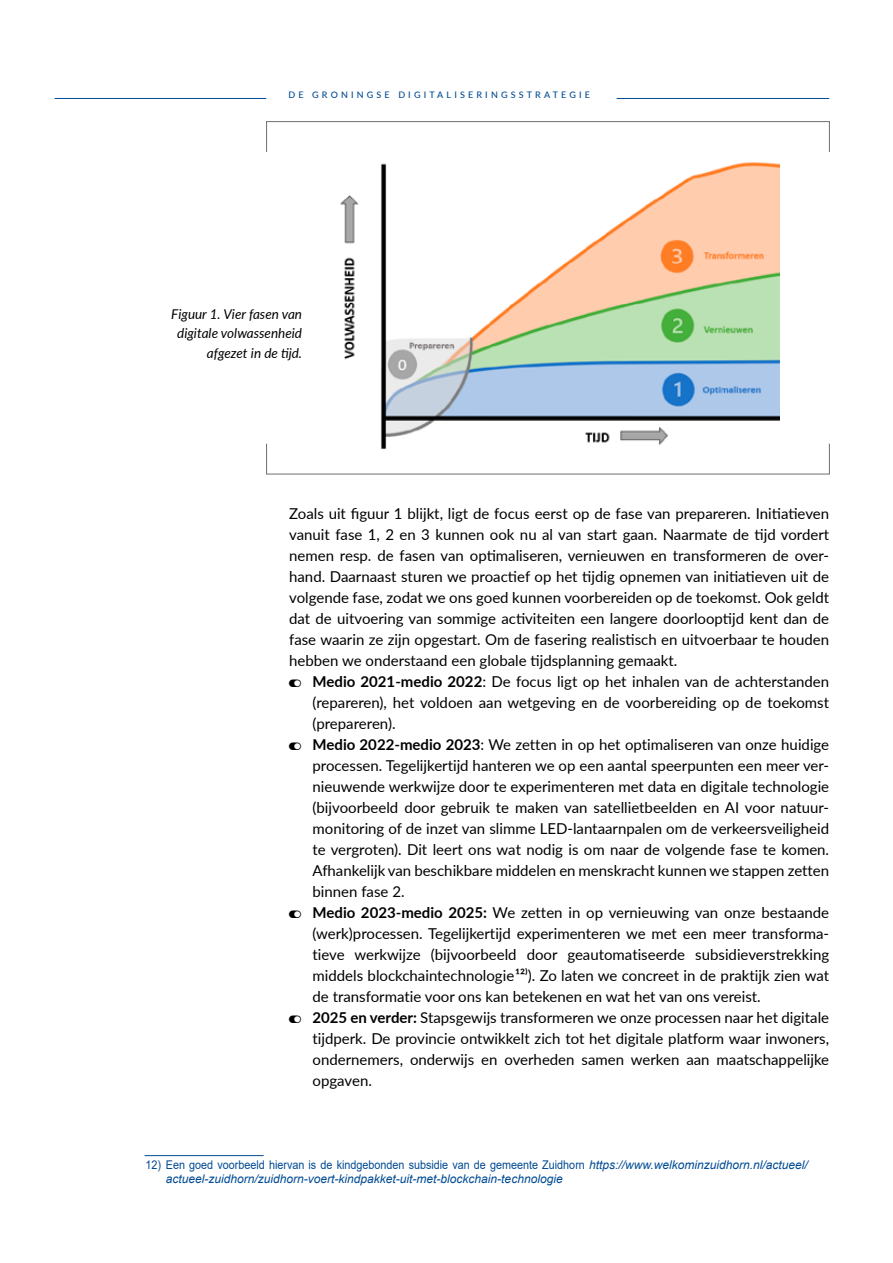
<style>
.page{position:relative;width:893px;height:1263px;background:#fff}
.page>*{position:absolute;margin:0;border:0;box-sizing:border-box;transform-origin:0 0}
.broodtekst{font:15px/21px "Lato";color:#000;text-align:justify}
.t1{font:italic 13.5px/19.5px "Lato";color:#000;text-align:right}
.Footnote_text{font:italic 12px/13.5px "Arial";color:#004b93}
.t2{font:500 9px "Lato";letter-spacing:.35em;color:#004b93}
.s1{font-weight:700}
.s2{font-weight:600}
.s3{font-style:normal}
</style>
<div class="page">
<img style="left:340px;top:162px;width:440px;height:287px">
<div style="left:266px;top:121px;width:564px;height:31px;border:1px solid #706f6f"></div>
<hr style="left:145px;top:1155px;width:119px;height:1px;background:#004b93">
<hr style="left:55px;top:98px;width:211px;height:1px;background:#004b93">
<hr style="left:617px;top:98px;width:212px;height:1px;background:#004b93">
<p class="t2" style="left:288px;top:88px;width:303px">DE GRONINGSE DIGITALISERINGSSTRATEGIE</p>
<p class="t1" style="left:171px;top:304px;width:132px">Figuur 1. Vier fasen van digitale volwassenheid afgezet in de tijd.</p>
<p class="broodtekst" style="left:289px;top:502px;width:542px">Zoals uit figuur 1 blijkt, ligt de focus eerst op de fase van prepareren. Initiatieven vanuit fase 1, 2 en 3 kunnen ook nu al van start gaan. Naarmate de tijd vordert nemen resp. de fasen van optimaliseren, vernieuwen en transformeren de over&shy;hand. Daarnaast sturen we proactief op het tijdig opnemen van initiatieven uit de volgende fase, zodat we ons goed kunnen voorbereiden op de toekomst. Ook geldt dat de uitvoering van sommige activiteiten een langere doorlooptijd kent dan de fase waarin ze zijn opgestart. Om de fasering realistisch en uitvoerbaar te houden hebben we onderstaand een globale tijdsplanning gemaakt.</p>
<p class="broodtekst" style="left:313px;top:670px;width:518px"><span class="s1">Medio 2021-medio 2022</span>: De focus ligt op het inhalen van de achterstanden (repareren), het voldoen aan wetgeving en de voorbereiding op de toekomst (prepareren).</p>
<p class="broodtekst" style="left:313px;top:733px;width:518px"><span class="s1">Medio 2022-medio 2023</span>: We zetten in op het optimaliseren van onze huidige processen. Tegelijkertijd hanteren we op een aantal speerpunten een meer ver&shy;nieuwende werkwijze door te experimenteren met data en digitale technologie (bijvoorbeeld door gebruik te maken van satellietbeelden en AI voor natuur&shy;monitoring of de inzet van slimme LED-lantaarnpalen om de verkeersveiligheid te vergroten). Dit leert ons wat nodig is om naar de volgende fase te komen.<br>Afhankelijk van beschikbare middelen en menskracht kunnen we stappen zetten binnen fase 2.</p>
<p class="broodtekst" style="left:313px;top:901px;width:518px"><span class="s1">Medio 2023-medio 2025:</span> We zetten in op vernieuwing van onze bestaande (werk)processen. Tegelijkertijd experimenteren we met een meer transforma&shy;tieve werkwijze (bijvoorbeeld door geautomatiseerde subsidieverstrekking middels blockchaintechnologie <span class="s2">12)</span>). Zo laten we concreet in de praktijk zien wat de transformatie voor ons kan betekenen en wat het van ons vereist.</p>
<p class="broodtekst" style="left:313px;top:1006px;width:518px"><span class="s1">2025 en verder:</span> Stapsgewijs transformeren we onze processen naar het digitale tijdperk. De provincie ontwikkelt zich tot het digitale platform waar inwoners, ondernemers, onderwijs en overheden samen werken aan maatschappelijke opgaven.</p>
<p class="Footnote_text" style="left:166px;top:1158px;width:644px;text-indent:-20px"><span class="s3">12) Een goed voorbeeld hiervan is de kindgebonden subsidie van de gemeente Zuidhorn</span> https://www.welkominzuidhorn.nl/actueel/ actueel-zuidhorn/zuidhorn-voert-kindpakket-uit-met-blockchain-technologie</p>
</div>
